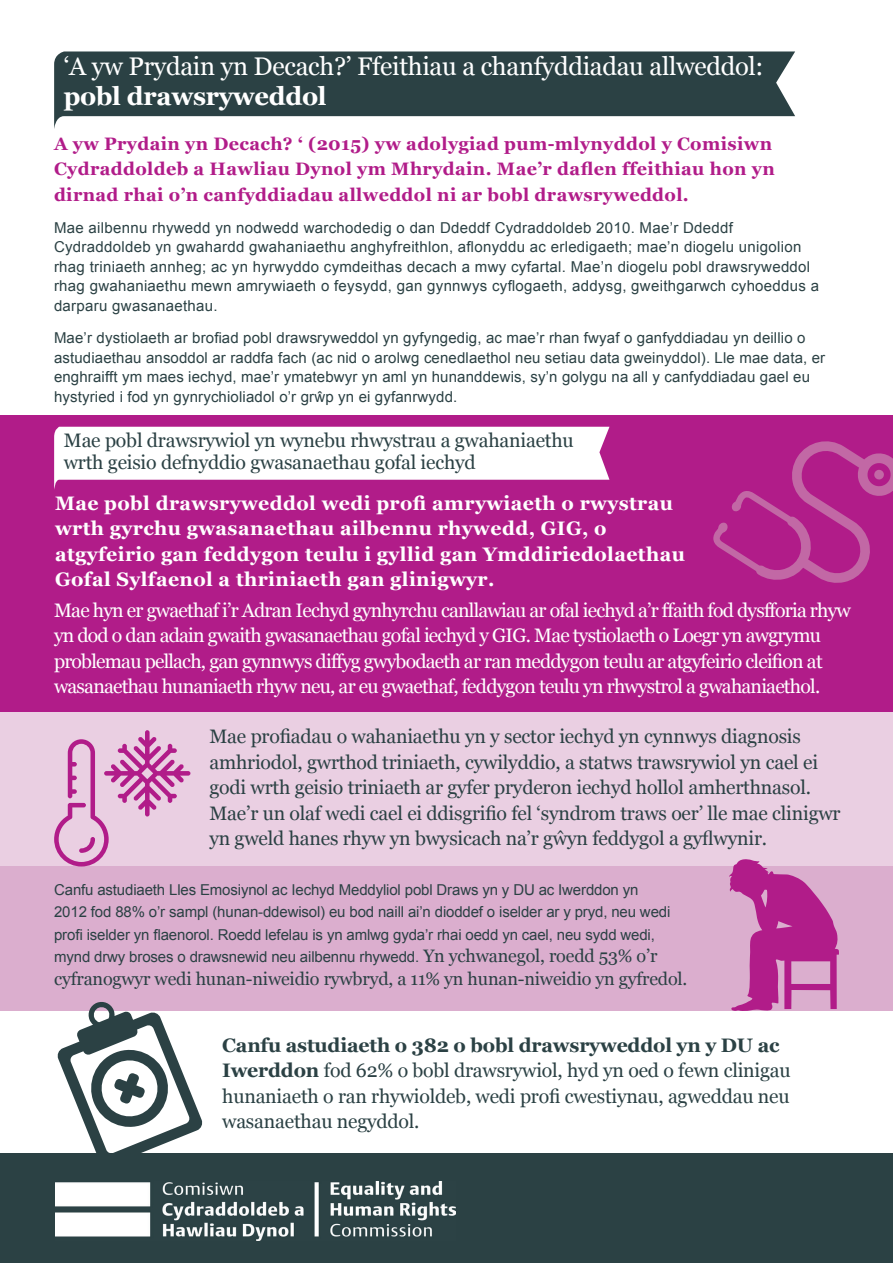
<style>
.page{position:relative;width:893px;height:1263px;background:#fff}
.page>*{position:absolute;margin:0;border:0;box-sizing:border-box;transform-origin:0 0}
.body{font:25.5px/30px "Georgia";letter-spacing:-.01em;color:#fff}
.body-2{font:19.5px/25.5px "Georgia";letter-spacing:-.01em;color:#2b4144}
.body-3{font:19.5px/25.5px "Georgia";letter-spacing:-.04em;color:#fff}
.body-4{font:700 19.5px/25.5px "Georgia";letter-spacing:.02em;color:#fff}
.body-5{font:700 18px/25.5px "Georgia";letter-spacing:.02em;color:#b11c89}
.body-6{font:18px "Georgia";letter-spacing:-.01em;color:#2b4144}
.body-7{font:15px/19.5px "Arial";letter-spacing:.01em;color:#2b4144}
.body-8{font:15px/22.5px "Arial";letter-spacing:-.01em;color:#2b4144}
.s1{font-weight:700}
.s2{font-family:"Georgia";font-size:18px}
</style>
<div class="page">
<svg style="left:54px;top:51px;width:741px;height:78px;fill:#2b4144"></svg>
<div style="left:0;top:416px;width:893px;height:311px;background:#b11c89"></div>
<div style="left:0;top:713px;width:893px;height:157px;background:#eacfe2"></div>
<div style="left:0;top:866px;width:893px;height:145px;background:#dbaece"></div>
<svg style="left:54px;top:427px;width:555px;height:63px"></svg>
<svg style="left:713px;top:441px;width:180px;height:142px"></svg>
<svg style="left:54px;top:730px;width:136px;height:136px"></svg>
<svg style="left:57px;top:1002px;width:146px;height:152px"></svg>
<svg style="left:729px;top:859px;width:110px;height:152px"></svg>
<div style="left:0;top:1154px;width:893px;height:109px;background:#2b4144"></div>
<img style="left:56px;top:1181px;width:399px;height:60px">
<p class="body" style="left:64px;top:52px;width:701px">‘A yw Prydain yn Decach?’ Ffeithiau a chanfyddiadau allweddol: <span class="s1">pobl drawsryweddol</span></p>
<p class="body-5" style="left:54px;top:131px;width:722px">A yw Prydain yn Decach? ‘ (2015) yw adolygiad pum-mlynyddol y Comisiwn<br>Cydraddoldeb a Hawliau Dynol ym Mhrydain. Mae’r daflen ffeithiau hon yn dirnad rhai o’n canfyddiadau allweddol ni ar bobl drawsryweddol.</p>
<p class="body-7" style="left:54px;top:218px;width:767px">Mae ailbennu rhywedd yn nodwedd warchodedig o dan Ddeddf Cydraddoldeb 2010. Mae’r Ddeddf Cydraddoldeb yn gwahardd gwahaniaethu anghyfreithlon, aflonyddu ac erledigaeth; mae’n diogelu unigolion rhag triniaeth annheg; ac yn hyrwyddo cymdeithas decach a mwy cyfartal. Mae’n diogelu pobl drawsryweddol rhag gwahaniaethu mewn amrywiaeth o feysydd, gan gynnwys cyflogaeth, addysg, gweithgarwch cyhoeddus a darparu gwasanaethau.</p>
<p class="body-7" style="left:54px;top:328px;width:773px">Mae’r dystiolaeth ar brofiad pobl drawsryweddol yn gyfyngedig, ac mae’r rhan fwyaf o ganfyddiadau yn deillio o astudiaethau ansoddol ar raddfa fach (ac nid o arolwg cenedlaethol neu setiau data gweinyddol). Lle mae data, er enghraifft ym maes iechyd, mae’r ymatebwyr yn aml yn hunanddewis, sy’n golygu na all y canfyddiadau gael eu hystyried i fod yn gynrychioliadol o’r grŵp yn ei gyfanrwydd.</p>
<p class="body-2" style="left:64px;top:429px;width:511px;line-height:22.5px">Mae pobl drawsrywiol yn wynebu rhwystrau a gwahaniaethu wrth geisio defnyddio gwasanaethau gofal iechyd</p>
<p class="body-4" style="left:55px;top:490px;width:631px">Mae pobl drawsryweddol wedi profi amrywiaeth o rwystrau wrth gyrchu gwasanaethau ailbennu rhywedd, GIG, o atgyfeirio gan feddygon teulu i gyllid gan Ymddiriedolaethau Gofal Sylfaenol a thriniaeth gan glinigwyr.</p>
<p class="body-3" style="left:54px;top:597px;width:798px">Mae hyn er gwaethaf i’r Adran Iechyd gynhyrchu canllawiau ar ofal iechyd a’r ffaith fod dysfforia rhyw yn dod o dan adain gwaith gwasanaethau gofal iechyd y GIG. Mae tystiolaeth o Loegr yn awgrymu problemau pellach, gan gynnwys diffyg gwybodaeth ar ran meddygon teulu ar atgyfeirio cleifion at wasanaethau hunaniaeth rhyw neu, ar eu gwaethaf, feddygon teulu yn rhwystrol a gwahaniaethol.</p>
<p class="body-2" style="left:209px;top:724px;width:633px">Mae profiadau o wahaniaethu yn y sector iechyd yn cynnwys diagnosis amhriodol, gwrthod triniaeth, cywilyddio, a statws trawsrywiol yn cael ei godi wrth geisio triniaeth ar gyfer pryderon iechyd hollol amherthnasol.<br>Mae’r un olaf wedi cael ei ddisgrifio fel ‘syndrom traws oer’ lle mae clinigwr yn gweld hanes rhyw yn bwysicach na’r gŵyn feddygol a gyflwynir.</p>
<p class="body-8" style="left:54px;top:878px;width:618px">Canfu astudiaeth Lles Emosiynol ac Iechyd Meddyliol pobl Draws yn y DU ac Iwerddon yn 2012 fod 88% o’r sampl (hunan-ddewisol) eu bod naill ai’n dioddef o iselder ar y pryd, neu wedi profi iselder yn flaenorol. Roedd lefelau is yn amlwg gyda’r rhai oedd yn cael, neu sydd wedi, mynd drwy broses o drawsnewid neu ailbennu rhywedd. <span class="s2">Yn ychwanegol, roedd 53% o’r</span></p>
<p class="body-6" style="left:54px;top:968px;width:635px">cyfranogwyr wedi hunan-niweidio rywbryd, a 11% yn hunan-niweidio yn gyfredol.</p>
<p class="body-2" style="left:222px;top:1033px;width:570px"><span class="s1">Canfu astudiaeth o 382 o bobl drawsryweddol yn y DU ac Iwerddon</span> fod 62% o bobl drawsrywiol, hyd yn oed o fewn clinigau hunaniaeth o ran rhywioldeb, wedi profi cwestiynau, agweddau neu wasanaethau negyddol.</p>
</div>
